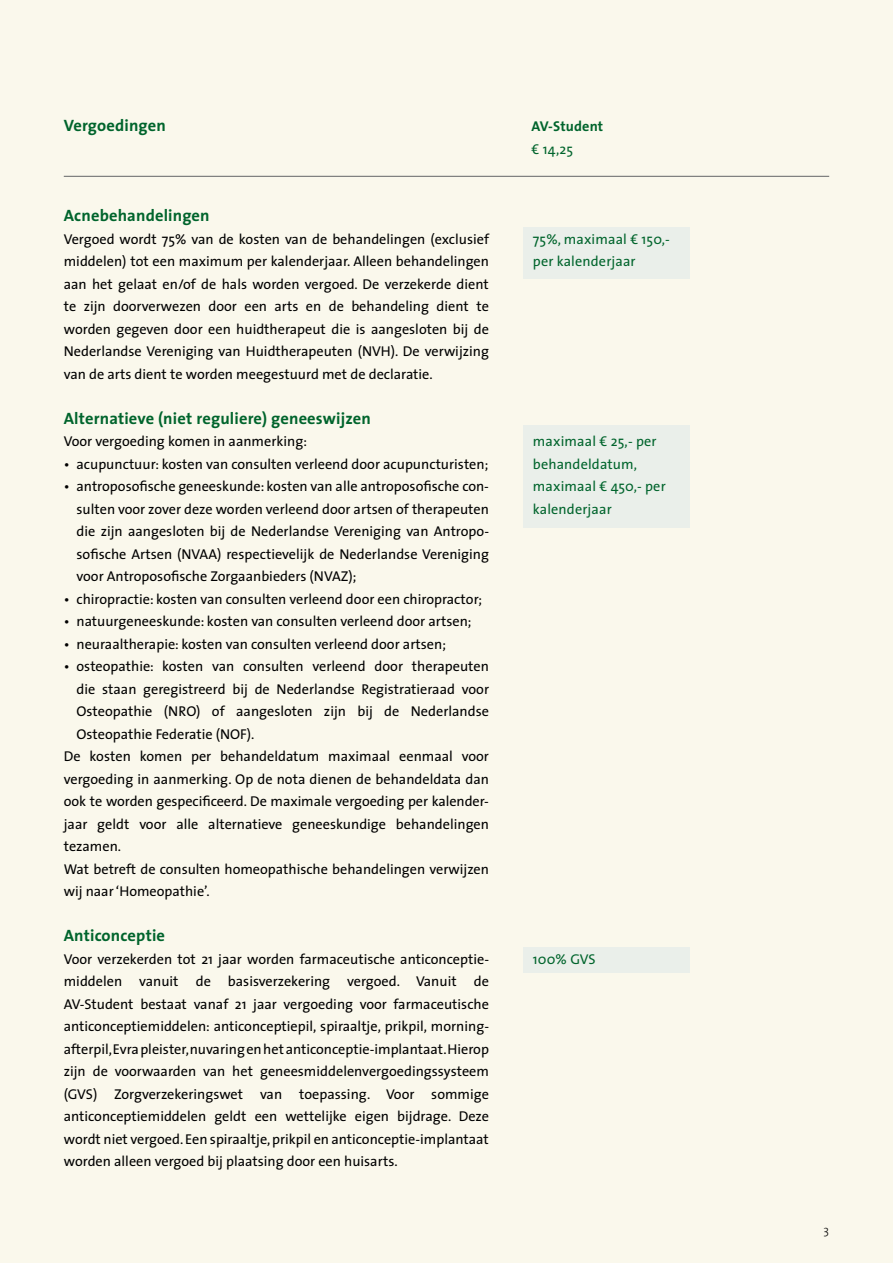
<style>
.page{position:relative;width:893px;height:1263px;background:#faf8ec}
.page>*{position:absolute;margin:0;border:0;box-sizing:border-box;transform-origin:0 0}
.t1{font:700 16.5px "The Sans";letter-spacing:.01em;color:#00642c}
.t2{font:14.25px/22.5px "The Sans";color:#000;text-align:justify}
.t3{font:14.25px/22.5px "The Sans";letter-spacing:.01em;color:#00642c}
.t4{font:700 14.25px "The Sans";letter-spacing:.01em;color:#00642c}
.t5{font:300 12px "The Sans";color:#000}
</style>
<div class="page">
<div style="left:523px;top:426px;width:166px;height:102px;background:#eaefea"></div>
<div style="left:524px;top:227px;width:166px;height:51px;background:#eaefea"></div>
<div style="left:523px;top:947px;width:166px;height:26px;background:#eaefea"></div>
<hr style="left:64px;top:176px;width:765px;height:1px;background:#636466">
<p class="t1" style="left:64px;top:115px;width:104px">Vergoedingen</p>
<p class="t1" style="left:64px;top:205px;width:147px">Acnebehandelingen</p>
<p class="t2" style="left:64px;top:228px;width:427px">Vergoed wordt 75% van de kosten van de behandelingen (exclusief middelen) tot een maximum per kalenderjaar. Alleen behandelingen aan het gelaat en/of de hals worden vergoed. De verzekerde dient te zijn doorverwezen door een arts en de behandeling dient te worden gegeven door een huidtherapeut die is aangesloten bij de Nederlandse Vereniging van Huidtherapeuten (NVH). De verwijzing van de arts dient te worden meegestuurd met de declaratie.</p>
<p class="t1" style="left:64px;top:408px;width:309px">Alternatieve (niet reguliere) geneeswijzen</p>
<p class="t2" style="left:64px;top:430px;width:245px">Voor vergoeding komen in aanmerking:</p>
<p class="t2" style="left:64px;top:453px;width:426px">• acupunctuur: kosten van consulten verleend door acupuncturisten;</p>
<p class="t2" style="left:77px;top:475px;width:414px;text-indent:-13px">• antroposofische geneeskunde: kosten van alle antroposofische con&shy;sulten voor zover deze worden verleend door artsen of therapeuten die zijn aangesloten bij de Nederlandse Vereniging van Antropo&shy;sofische Artsen (NVAA) respectievelijk de Nederlandse Vereniging voor Antroposofische Zorgaanbieders (NVAZ);</p>
<p class="t2" style="left:64px;top:588px;width:420px">• chiropractie: kosten van consulten verleend door een chiropractor;</p>
<p class="t2" style="left:64px;top:610px;width:409px">• natuurgeneeskunde: kosten van consulten verleend door artsen;</p>
<p class="t2" style="left:64px;top:633px;width:384px">• neuraaltherapie: kosten van consulten verleend door artsen;</p>
<p class="t2" style="left:64px;top:655px;width:427px">• osteopathie: kosten van consulten verleend door therapeuten</p>
<p class="t2" style="left:77px;top:678px;width:414px">die staan geregistreerd bij de Nederlandse Registratieraad voor</p>
<p class="t2" style="left:77px;top:700px;width:414px">Osteopathie (NRO) of aangesloten zijn bij de Nederlandse</p>
<p class="t2" style="left:77px;top:723px;width:179px">Osteopathie Federatie (NOF).</p>
<p class="t2" style="left:64px;top:745px;width:427px">De kosten komen per behandeldatum maximaal eenmaal voor</p>
<p class="t2" style="left:64px;top:768px;width:427px">vergoeding in aanmerking. Op de nota dienen de behandeldata dan</p>
<p class="t2" style="left:64px;top:790px;width:425px">ook te worden gespecificeerd. De maximale vergoeding per kalender-</p>
<p class="t2" style="left:64px;top:813px;width:427px">jaar geldt voor alle alternatieve geneeskundige behandelingen</p>
<p class="t2" style="left:64px;top:835px;width:59px">tezamen.</p>
<p class="t2" style="left:64px;top:858px;width:427px">Wat betreft de consulten homeopathische behandelingen verwijzen</p>
<p class="t2" style="left:64px;top:880px;width:147px">wij naar ‘Homeopathie’.</p>
<p class="t1" style="left:64px;top:925px;width:103px">Anticonceptie</p>
<p class="t2" style="left:64px;top:948px;width:427px">Voor verzekerden tot 21 jaar worden farmaceutische anticonceptie&shy;middelen vanuit de basisverzekering vergoed. Vanuit de AV-Student bestaat vanaf 21 jaar vergoeding voor farmaceutische anticonceptiemiddelen: anticonceptiepil, spiraaltje, prikpil, morning&shy;afterpil, Evra pleister, nuvaring en het anticonceptie-implantaat. Hierop zijn de voorwaarden van het geneesmiddelenvergoedingssysteem (GVS) Zorgverzekeringswet van toepassing. Voor sommige anticonceptiemiddelen geldt een wettelijke eigen bijdrage. Deze wordt niet vergoed. Een spiraaltje, prikpil en anticonceptie-implantaat worden alleen vergoed bij plaatsing door een huisarts.</p>
<p class="t4" style="left:531px;top:117px;width:73px">AV-Student</p>
<p class="t3" style="left:531px;top:138px;width:43px">€ 14,25</p>
<p class="t3" style="left:533px;top:228px;width:138px">75%, maximaal € 150,- per kalenderjaar</p>
<p class="t3" style="left:533px;top:430px;width:134px">maximaal € 25,- per behandeldatum, maximaal € 450,- per kalenderjaar</p>
<p class="t3" style="left:533px;top:948px;width:64px">100% GVS</p>
<p class="t5" style="left:824px;top:1222px;width:7px">3</p>
</div>
